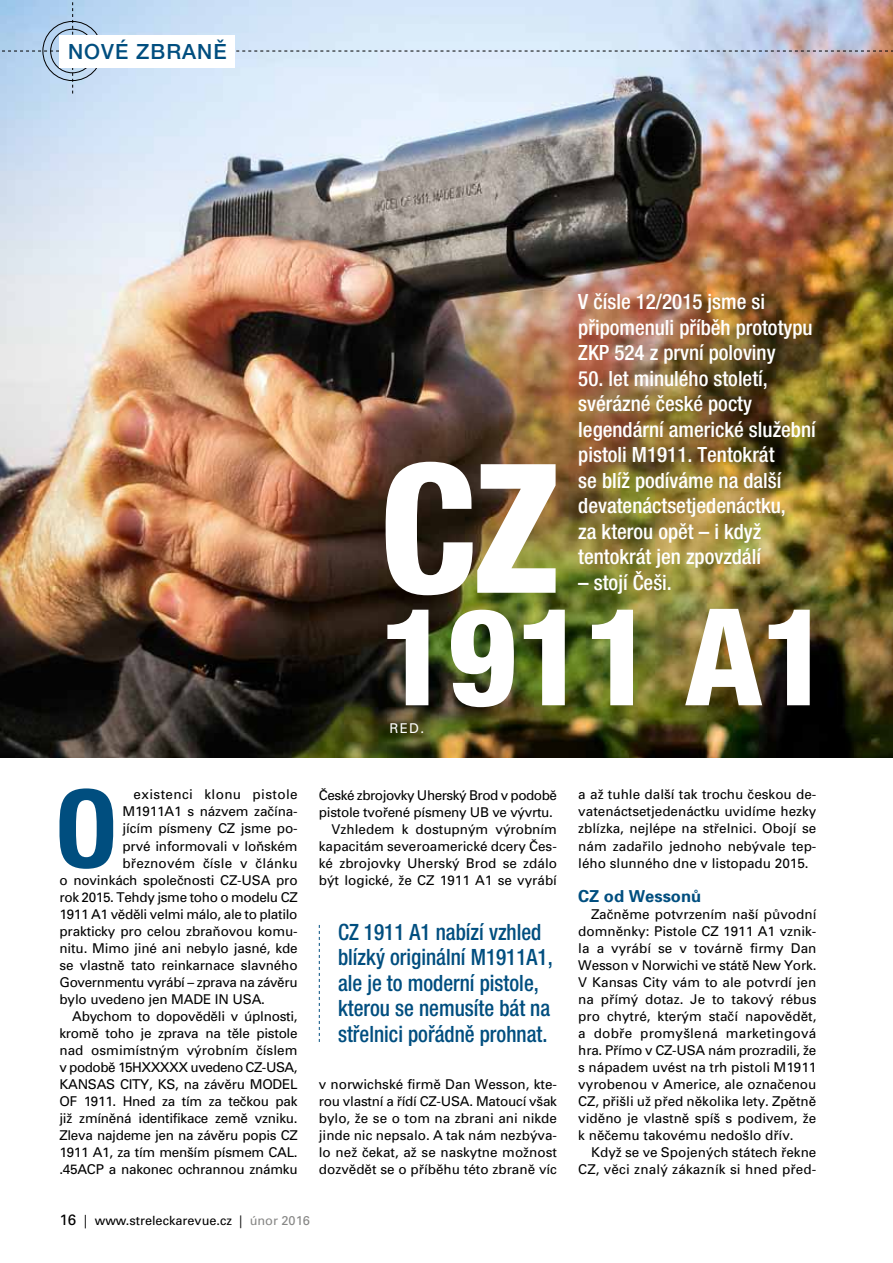
<style>
.page{position:relative;width:893px;height:1263px;background:#fff}
.page>*{position:absolute;margin:0;border:0;box-sizing:border-box;transform-origin:0 0}
.t1{font:800 condensed 180px "Helvetica Neue LT Pro";color:#fff}
.t2{font:800 condensed 135px "Helvetica Neue LT Pro";letter-spacing:-.015em;color:#fff}
.t3{font:700 condensed 107.7px "Univers CE";color:#004e7f}
.t4{font:500 condensed 22.5px/25.5px "Helvetica Neue LT Pro";color:#004e7f;scale:.94 1}
.t5{font:500 condensed 21px/25.5px "Helvetica Neue LT Pro";color:#fff}
.t6{font:500 21px "Helvetica Neue LT Pro";letter-spacing:.05em;color:#004e7f}
.t7{font:700 16.5px "Univers CE";color:#004e7f}
.t8{font:13.5px/17px "Univers CE";letter-spacing:-.01em;color:#000;text-align:justify}
.t9{font:13.5px "Univers CE";letter-spacing:-.035em;color:#000}
.t10{font:13.5px "Univers CE";letter-spacing:.03em;color:#000}
.t11{font:13.5px "Univers CE";letter-spacing:.01em;color:#000}
.t12{font:13.5px "Univers CE";color:#fff}
.t13{font:12.75px "Univers CE";color:#000}
.s1{font-size:15px}
.s2{font-size:13.5px}
.s3{color:#878786}
</style>
<div class="page">
<img style="left:0;top:94px;width:893px;height:664px">
<svg style="left:0;top:0;width:893px;height:94px;background:#cbd8e9"></svg>
<div style="left:60px;top:35px;width:175px;height:32px;background:#fff"></div>
<svg style="left:319px;top:925px;width:1px;height:117px"></svg>
<h3 class="t6" style="left:68px;top:39px;width:160px">NOVÉ ZBRANĚ</h3>
<h3 class="t5" style="left:578px;top:289px;width:236px">V čísle 12/2015 jsme si připomenuli příběh prototypu<br>ZKP 524 z první poloviny</h3>
<h3 class="t5" style="left:578px;top:365px;width:239px">50. let minulého století, svérázné české pocty legendární americké služební pistoli M1911. Tentokrát<br>se blíž podíváme na další devatenáctsetjedenáctku,<br>za kterou opět – i když tentokrát jen zpovzdálí</h3>
<h3 class="t5" style="left:578px;top:569px;width:95px">– stojí Češi.</h3>
<h1 class="t1" style="left:379px;top:417px;width:182px">CZ</h1>
<h2 class="t2" style="left:379px;top:574px;width:453px">1911 A1</h2>
<p class="t12" style="left:389px;top:721px;width:36px">RED.</p>
<h3 class="t3" style="left:53px;top:769px;width:67px">O</h3>
<p class="t10" style="left:134px;top:787px;width:166px">existenci klonu pistole</p>
<p class="t8" style="left:123px;top:803px;width:177px">M1911A1 s názvem začína‑</p>
<p class="t8" style="left:123px;top:820px;width:177px">jícím písmeny CZ jsme po‑</p>
<p class="t8" style="left:123px;top:837px;width:177px">prvé informovali v loňském</p>
<p class="t11" style="left:123px;top:855px;width:177px">březnovém čísle v článku</p>
<p class="t8" style="left:60px;top:871px;width:240px">o novinkách společnosti CZ‑USA pro</p>
<p class="t8" style="left:60px;top:888px;width:240px">rok 2015. Tehdy jsme toho o modelu CZ</p>
<p class="t8" style="left:60px;top:905px;width:239px">1911 A1 věděli velmi málo, ale to platilo</p>
<p class="t8" style="left:60px;top:922px;width:240px">prakticky pro celou zbraňovou komu‑</p>
<p class="t8" style="left:60px;top:939px;width:240px">nitu. Mimo jiné ani nebylo jasné, kde</p>
<p class="t8" style="left:60px;top:956px;width:240px">se vlastně tato reinkarnace slavného</p>
<p class="t8" style="left:60px;top:974px;width:240px">Governmentu vyrábí – zprava na závěru</p>
<p class="t8" style="left:60px;top:991px;width:207px">bylo uvedeno jen MADE IN USA.</p>
<p class="t8" style="left:72px;top:1008px;width:227px">Abychom to dopověděli v úplnosti,</p>
<p class="t8" style="left:60px;top:1025px;width:240px">kromě toho je zprava na těle pistole</p>
<p class="t8" style="left:60px;top:1042px;width:239px">nad osmimístným výrobním číslem</p>
<p class="t9" style="left:60px;top:1059px;width:240px">v podobě 15HXXXXX uvedeno CZ‑USA,</p>
<p class="t8" style="left:59px;top:1076px;width:240px">KANSAS CITY, KS, na závěru MODEL</p>
<p class="t8" style="left:59px;top:1093px;width:240px">OF 1911. Hned za tím za tečkou pak</p>
<p class="t8" style="left:59px;top:1110px;width:240px">již zmíněná identifikace země vzniku.</p>
<p class="t8" style="left:59px;top:1127px;width:240px">Zleva najdeme jen na závěru popis CZ</p>
<p class="t8" style="left:59px;top:1144px;width:240px">1911 A1, za tím menším písmem CAL.</p>
<p class="t8" style="left:59px;top:1161px;width:240px">.45ACP a nakonec ochrannou známku</p>
<p class="t8" style="left:319px;top:786px;width:240px;text-align:right">České zbrojovky Uherský Brod v podobě pistole tvořené písmeny UB ve vývrtu.<br>Vzhledem k dostupným výrobním kapacitám severoamerické dcery Čes‑ ké zbrojovky Uherský Brod se zdálo být logické, že CZ 1911 A1 se vyrábí</p>
<h3 class="t4" style="left:338px;top:919px;width:230px">CZ 1911 A1 nabízí vzhled blízký originální M1911A1, ale je to moderní pistole, kterou se nemusíte bát na střelnici pořádně prohnat.</h3>
<p class="t8" style="left:319px;top:1076px;width:240px">v norwichské firmě Dan Wesson, kte‑ rou vlastní a řídí CZ‑USA. Matoucí však bylo, že se o tom na zbrani ani nikde jinde nic nepsalo. A tak nám nezbýva‑ lo než čekat, až se naskytne možnost dozvědět se o příběhu této zbraně víc</p>
<p class="t13" style="left:60px;top:1213px;width:252px"><span class="s1">16</span> <span class="s2">|</span> www.streleckarevue.cz | <span class="s3">únor 2016</span></p>
<p class="t8" style="left:578px;top:786px;width:240px">a až tuhle další tak trochu českou de‑ vatenáctsetjedenáctku uvidíme hezky zblízka, nejlépe na střelnici. Obojí se nám zadařilo jednoho nebývale tep‑ lého slunného dne v listopadu 2015.</p>
<p class="t7" style="left:578px;top:886px;width:124px">CZ od Wessonů</p>
<p class="t8" style="left:578px;top:905px;width:240px;text-indent:13px">Začněme potvrzením naší původní domněnky: Pistole CZ 1911 A1 vznik‑ la a vyrábí se v továrně firmy Dan Wesson v Norwichi ve státě New York.<br>V Kansas City vám to ale potvrdí jen na přímý dotaz. Je to takový rébus pro chytré, kterým stačí napovědět, a dobře promyšlená marketingová hra. Přímo v CZ‑USA nám prozradili, že s nápadem uvést na trh pistoli M1911 vyrobenou v Americe, ale označenou CZ, přišli už před několika lety. Zpětně viděno je vlastně spíš s podivem, že k něčemu takovému nedošlo dřív.</p>
<p class="t8" style="left:578px;top:1144px;width:240px;text-align:right">Když se ve Spojených státech řekne<br>CZ, věci znalý zákazník si hned před‑</p>
</div>
